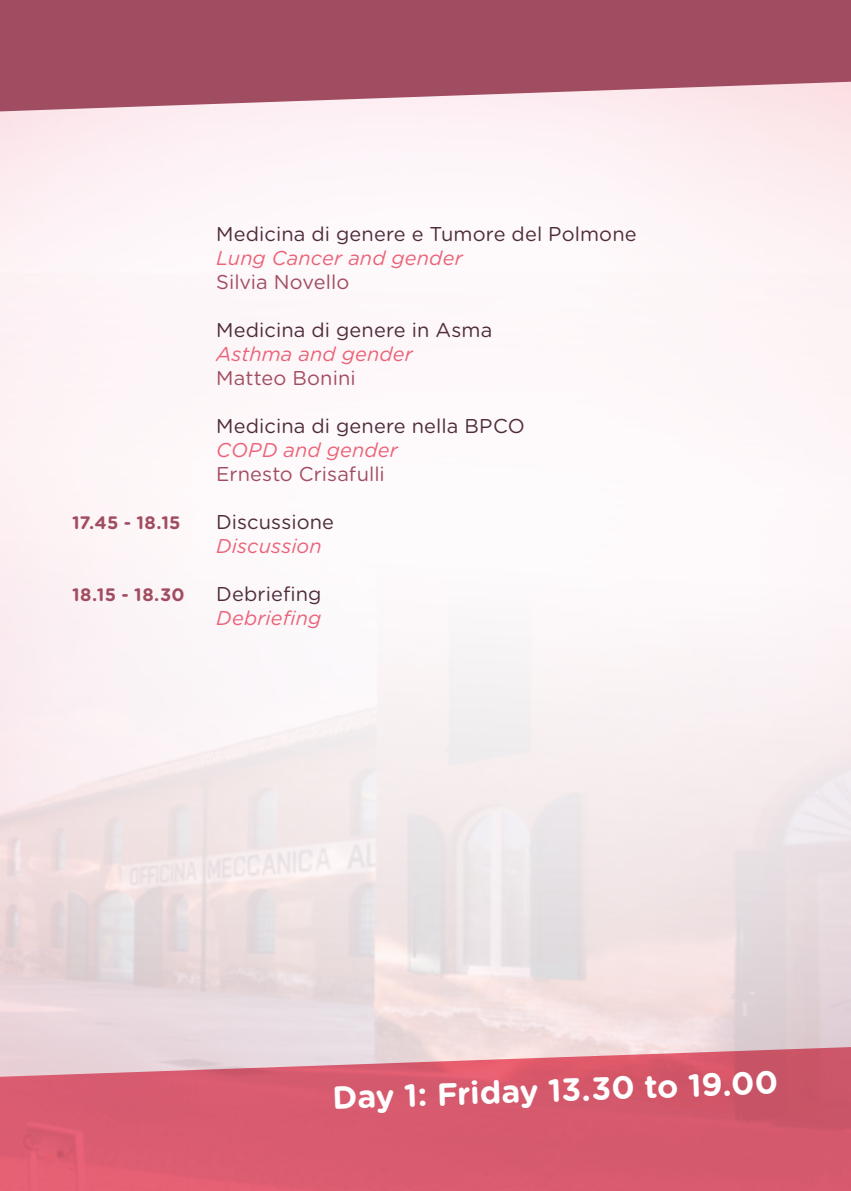
<style>
.page{position:relative;width:851px;height:1191px;background:#fff}
.page>*{position:absolute;margin:0;border:0;box-sizing:border-box;transform-origin:0 0}
.t1{font:700 32px "Gotham Rounded";color:#fff}
.t2{font:20px "Gotham Rounded";letter-spacing:.005em;color:#4f2c3b}
.t3{font:italic 20px "Gotham Rounded";letter-spacing:.01em;color:#ea6378}
.t4{font:20px "Gotham Rounded";letter-spacing:.005em;color:#a14d61}
.t5{font:700 18px "Gotham Rounded";letter-spacing:.015em;color:#a14d61}
</style>
<div class="page">
<svg style="left:0;top:111px;width:1px;height:32px"></svg>
<svg style="left:0;top:0;width:850px;height:111px;background:#ac6173"></svg>
<img style="left:0;top:309px;width:850px;height:882px">
<p class="t2" style="left:216px;top:220px;width:422px">Medicina di genere e Tumore del Polmone</p>
<p class="t3" style="left:216px;top:244px;width:248px">Lung Cancer and gender</p>
<p class="t4" style="left:216px;top:268px;width:135px">Silvia Novello</p>
<p class="t2" style="left:216px;top:316px;width:277px">Medicina di genere in Asma</p>
<p class="t3" style="left:216px;top:340px;width:198px">Asthma and gender</p>
<p class="t4" style="left:216px;top:364px;width:141px">Matteo Bonini</p>
<p class="t2" style="left:216px;top:412px;width:310px">Medicina di genere nella BPCO</p>
<p class="t3" style="left:216px;top:436px;width:183px">COPD and gender</p>
<p class="t4" style="left:216px;top:460px;width:170px">Ernesto Crisafulli</p>
<p class="t5" style="left:72px;top:509px;width:110px">17.45 - 18.15</p>
<p class="t2" style="left:216px;top:508px;width:119px">Discussione</p>
<p class="t3" style="left:216px;top:532px;width:107px">Discussion</p>
<p class="t5" style="left:72px;top:581px;width:114px">18.15 - 18.30</p>
<p class="t2" style="left:216px;top:580px;width:107px">Debriefing</p>
<p class="t3" style="left:216px;top:604px;width:107px">Debriefing</p>
<h1 class="t1" style="left:331px;top:1074px;width:447px;rotate:-2deg">Day 1: Friday 13.30 to 19.00</h1>
</div>
